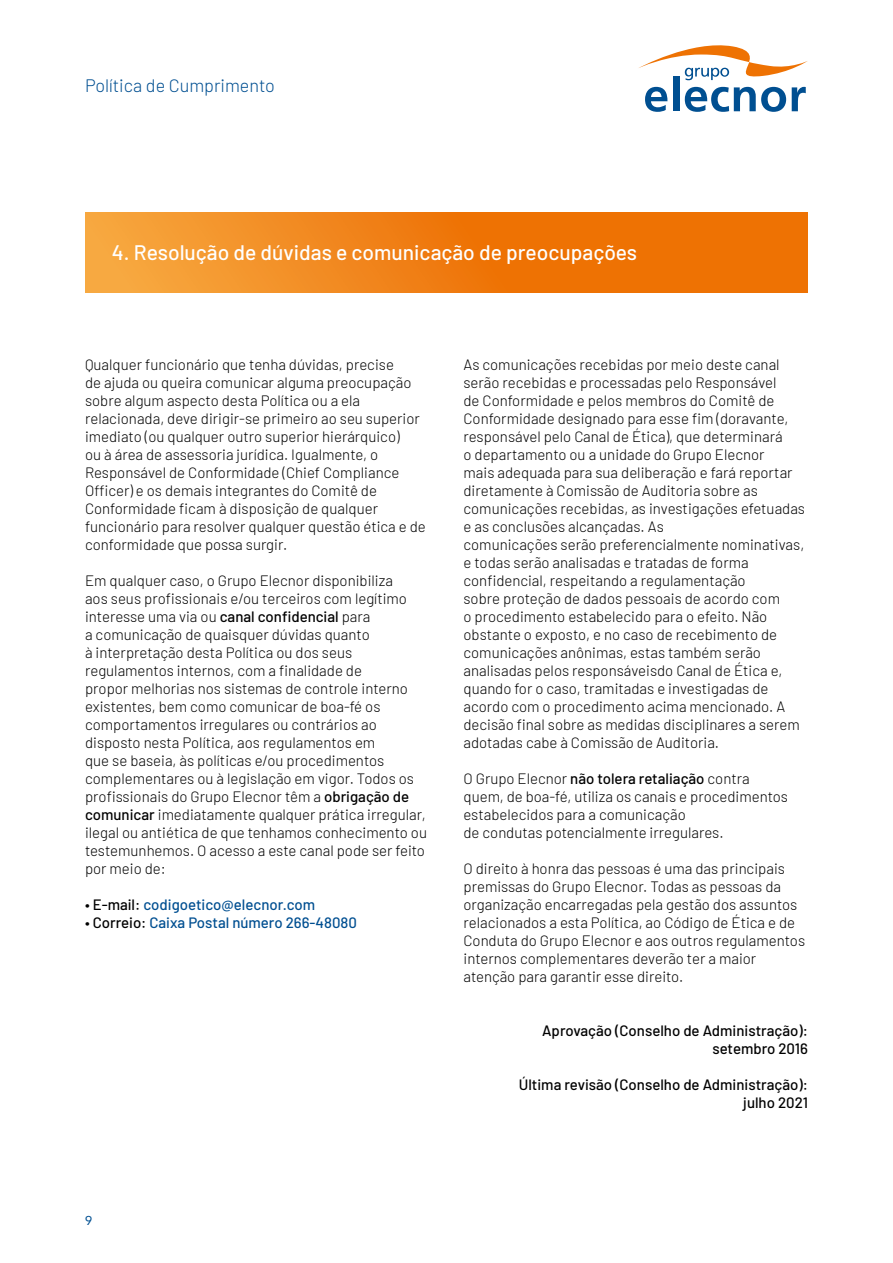
<style>
.page{position:relative;width:893px;height:1263px;background:#fff}
.page>*{position:absolute;margin:0;border:0;box-sizing:border-box;transform-origin:0 0}
.t1{font:500 21px "Barlow";color:#fff}
.t2{font:300 18px "Barlow";color:#004f91}
.t3{font:300 15px/18px "Barlow";color:#000}
.t4{font:500 15px/18px "Barlow";color:#000;text-align:right}
.t5{font:500 15px "Barlow";color:#004f91}
.t6{font:12.75px "Avenir LT Std";color:#004f91}
.s1{font-weight:500}
.s2{color:#000}
</style>
<div class="page">
<svg style="left:645px;top:87px;width:22px;height:25px"></svg>
<div style="left:673px;top:77px;width:6px;height:34px;background:#004f91"></div>
<svg style="left:685px;top:87px;width:101px;height:25px"></svg>
<svg style="left:792px;top:87px;width:14px;height:24px"></svg>
<svg style="left:639px;top:45px;width:169px;height:36px"></svg>
<svg style="left:85px;top:213px;width:723px;height:79px;background:#f08116"></svg>
<p class="t2" style="left:85px;top:73px;width:191px">Política de Cumprimento</p>
<h1 class="t1" style="left:112px;top:237px;width:527px">4. Resolução de dúvidas e comunicação de preocupações</h1>
<p class="t3" style="left:85px;top:355px;width:342px">Qualquer funcionário que tenha dúvidas, precise<br>de ajuda ou queira comunicar alguma preocupação sobre algum aspecto desta Política ou a ela relacionada, deve dirigir-se primeiro ao seu superior imediato (ou qualquer outro superior hierárquico)<br>ou à área de assessoria jurídica. Igualmente, o Responsável de Conformidade (Chief Compliance Officer) e os demais integrantes do Comitê de Conformidade ficam à disposição de qualquer funcionário para resolver qualquer questão ética e de conformidade que possa surgir.</p>
<p class="t3" style="left:85px;top:571px;width:343px">Em qualquer caso, o Grupo Elecnor disponibiliza<br>aos seus profissionais e/ou terceiros com legítimo interesse uma via ou <span class="s1">canal confidencial</span> para<br>a comunicação de quaisquer dúvidas quanto<br>à interpretação desta Política ou dos seus regulamentos internos, com a finalidade de<br>propor melhorias nos sistemas de controle interno existentes, bem como comunicar de boa-fé os comportamentos irregulares ou contrários ao disposto nesta Política, aos regulamentos em<br>que se baseia, às políticas e/ou procedimentos complementares ou à legislação em vigor. Todos os profissionais do Grupo Elecnor têm a <span class="s1">obrigação de comunicar</span> imediatamente qualquer prática irregular, ilegal ou antiética de que tenhamos conhecimento ou testemunhemos. O acesso a este canal pode ser feito por meio de:</p>
<p class="t5" style="left:85px;top:894px;width:232px"><span class="s2">• E-mail:</span> codigoetico@elecnor.com</p>
<p class="t5" style="left:85px;top:912px;width:273px"><span class="s2">• Correio:</span> Caixa Postal número 266-48080</p>
<p class="t3" style="left:463px;top:355px;width:343px">As comunicações recebidas por meio deste canal serão recebidas e processadas pelo Responsável<br>de Conformidade e pelos membros do Comitê de Conformidade designado para esse fim (doravante, responsável pelo Canal de Ética), que determinará<br>o departamento ou a unidade do Grupo Elecnor<br>mais adequada para sua deliberação e fará reportar diretamente à Comissão de Auditoria sobre as comunicações recebidas, as investigações efetuadas e as conclusões alcançadas. As<br>comunicações serão preferencialmente nominativas, e todas serão analisadas e tratadas de forma confidencial, respeitando a regulamentação<br>sobre proteção de dados pessoais de acordo com<br>o procedimento estabelecido para o efeito. Não obstante o exposto, e no caso de recebimento de comunicações anônimas, estas também serão analisadas pelos responsáveisdo Canal de Ética e, quando for o caso, tramitadas e investigadas de acordo com o procedimento acima mencionado. A decisão final sobre as medidas disciplinares a serem adotadas cabe à Comissão de Auditoria.</p>
<p class="t3" style="left:463px;top:769px;width:326px">O Grupo Elecnor <span class="s1">não tolera retaliação</span> contra quem, de boa-fé, utiliza os canais e procedimentos estabelecidos para a comunicação<br>de condutas potencialmente irregulares.</p>
<p class="t3" style="left:463px;top:859px;width:343px">O direito à honra das pessoas é uma das principais premissas do Grupo Elecnor. Todas as pessoas da organização encarregadas pela gestão dos assuntos relacionados a esta Política, ao Código de Ética e de Conduta do Grupo Elecnor e aos outros regulamentos internos complementares deverão ter a maior atenção para garantir esse direito.</p>
<p class="t4" style="left:542px;top:1020px;width:267px">Aprovação (Conselho de Administração): setembro 2016</p>
<p class="t4" style="left:519px;top:1074px;width:291px">Última revisão (Conselho de Administração): julho 2021</p>
<p class="t6" style="left:85px;top:1213px;width:9px">9</p>
</div>
